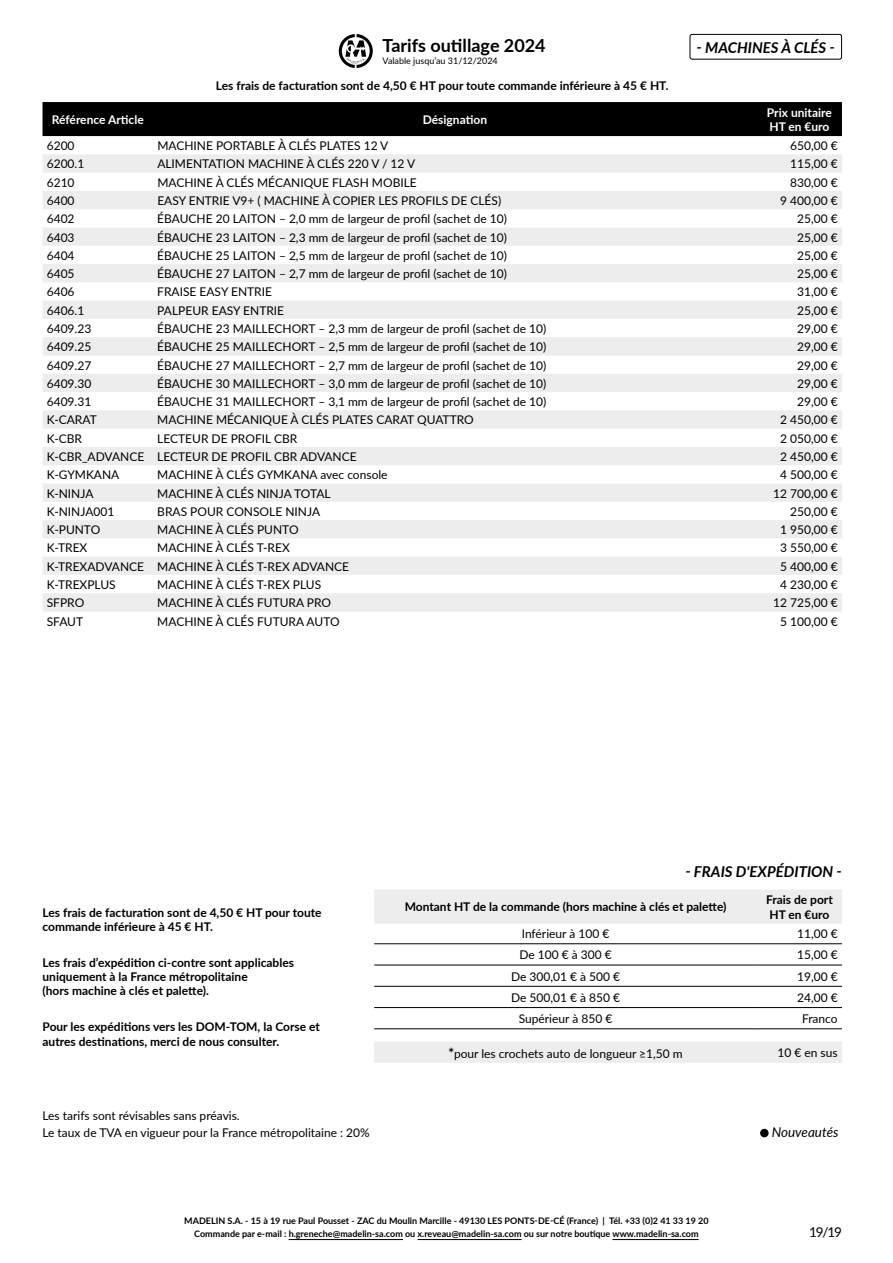
<style>
.page{position:relative;width:893px;height:1263px;background:#fff}
.page>*{position:absolute;margin:0;border:0;box-sizing:border-box;transform-origin:0 0}
.t1{font:700 18px "Lato";color:#000}
.t2{font:italic 700 15px "Lato";color:#000}
.t3{font:italic 13.5px "Lato";color:#000}
.t4{font:13.5px "Lato";color:#000}
.t5{font:12px/17.7px "Lato";color:#000}
.t6{font:700 12px/14.4px "Lato";color:#000}
.t7{font:700 12px/14.4px "Lato";color:#fff}
.t8{font:700 9px/13.5px "Lato";color:#000;text-align:center}
.t9{font:9px "Lato";color:#000}
.s1{font-weight:700;font-size:13.5px}
</style>
<div class="page">
<hr style="left:289px;top:1239px;width:114px;height:1px;background:#000">
<hr style="left:418px;top:1239px;width:104px;height:1px;background:#000">
<hr style="left:612px;top:1239px;width:87px;height:1px;background:#000">
<div style="left:43px;top:102px;width:799px;height:34px;background:#000"></div>
<svg style="left:43px;top:154px;width:799px;height:457px;fill:#f0f0f0"></svg>
<svg style="left:374px;top:890px;width:468px;height:173px"></svg>
<hr style="left:374px;top:943px;width:383px;height:1px;background:#000">
<hr style="left:757px;top:943px;width:85px;height:1px;background:#000">
<hr style="left:374px;top:965px;width:383px;height:1px;background:#000">
<hr style="left:757px;top:965px;width:85px;height:1px;background:#000">
<hr style="left:374px;top:986px;width:383px;height:1px;background:#000">
<hr style="left:757px;top:986px;width:85px;height:1px;background:#000">
<hr style="left:374px;top:1007px;width:383px;height:1px;background:#000">
<hr style="left:757px;top:1007px;width:85px;height:1px;background:#000">
<hr style="left:374px;top:1028px;width:383px;height:1px;background:#000">
<hr style="left:757px;top:1028px;width:85px;height:1px;background:#000">
<div style="left:760px;top:1129px;width:9px;height:8px;background:#000;border-radius:50%"></div>
<div style="left:690px;top:34px;width:152px;height:26px;border:1px solid #000;border-radius:2px"></div>
<svg style="left:339px;top:34px;width:34px;height:34px"></svg>
<h1 class="t1" style="left:383px;top:32px;width:165px">Tarifs outillage 2024</h1>
<p class="t9" style="left:383px;top:55px;width:117px">Valable jusqu’au 31/12/2024</p>
<p class="t6" style="left:216px;top:78px;width:454px">Les frais de facturation sont de 4,50 € HT pour toute commande inférieure à 45 € HT.</p>
<p class="t2" style="left:697px;top:36px;width:140px">- MACHINES À CLÉS -</p>
<p class="t7" style="left:52px;top:112px;width:93px">Référence Article</p>
<p class="t7" style="left:423px;top:112px;width:66px">Désignation</p>
<p class="t7" style="left:767px;top:105px;width:66px">Prix unitaire<br>HT en €uro</p>
<p class="t5" style="left:47px;top:136px;width:29px">6200</p>
<p class="t5" style="left:157px;top:136px;width:233px">MACHINE PORTABLE À CLÉS PLATES 12 V</p>
<p class="t5" style="left:790px;top:136px;width:49px">650,00 €</p>
<p class="t5" style="left:47px;top:155px;width:39px">6200.1</p>
<p class="t5" style="left:157px;top:155px;width:259px">ALIMENTATION MACHINE À CLÉS 220 V / 12 V</p>
<p class="t5" style="left:790px;top:155px;width:49px">115,00 €</p>
<p class="t5" style="left:47px;top:173px;width:29px">6210</p>
<p class="t5" style="left:157px;top:173px;width:261px">MACHINE À CLÉS MÉCANIQUE FLASH MOBILE</p>
<p class="t5" style="left:790px;top:173px;width:49px">830,00 €</p>
<p class="t5" style="left:47px;top:191px;width:29px">6400</p>
<p class="t5" style="left:157px;top:191px;width:345px">EASY ENTRIE V9+ ( MACHINE À COPIER LES PROFILS DE CLÉS)</p>
<p class="t5" style="left:780px;top:191px;width:59px">9 400,00 €</p>
<p class="t5" style="left:47px;top:209px;width:29px">6402</p>
<p class="t5" style="left:157px;top:209px;width:351px">ÉBAUCHE 20 LAITON – 2,0 mm de largeur de profil (sachet de 10)</p>
<p class="t5" style="left:797px;top:209px;width:42px">25,00 €</p>
<p class="t5" style="left:47px;top:228px;width:29px">6403</p>
<p class="t5" style="left:157px;top:228px;width:351px">ÉBAUCHE 23 LAITON – 2,3 mm de largeur de profil (sachet de 10)</p>
<p class="t5" style="left:797px;top:228px;width:42px">25,00 €</p>
<p class="t5" style="left:47px;top:246px;width:29px">6404</p>
<p class="t5" style="left:157px;top:246px;width:351px">ÉBAUCHE 25 LAITON – 2,5 mm de largeur de profil (sachet de 10)</p>
<p class="t5" style="left:797px;top:246px;width:42px">25,00 €</p>
<p class="t5" style="left:47px;top:264px;width:29px">6405</p>
<p class="t5" style="left:157px;top:264px;width:351px">ÉBAUCHE 27 LAITON – 2,7 mm de largeur de profil (sachet de 10)</p>
<p class="t5" style="left:797px;top:264px;width:42px">25,00 €</p>
<p class="t5" style="left:47px;top:283px;width:29px">6406</p>
<p class="t5" style="left:157px;top:283px;width:116px">FRAISE EASY ENTRIE</p>
<p class="t5" style="left:797px;top:283px;width:42px">31,00 €</p>
<p class="t5" style="left:47px;top:301px;width:39px">6406.1</p>
<p class="t5" style="left:157px;top:301px;width:128px">PALPEUR EASY ENTRIE</p>
<p class="t5" style="left:797px;top:301px;width:42px">25,00 €</p>
<p class="t5" style="left:47px;top:319px;width:46px">6409.23</p>
<p class="t5" style="left:157px;top:319px;width:390px">ÉBAUCHE 23 MAILLECHORT – 2,3 mm de largeur de profil (sachet de 10)</p>
<p class="t5" style="left:797px;top:319px;width:42px">29,00 €</p>
<p class="t5" style="left:47px;top:337px;width:46px">6409.25</p>
<p class="t5" style="left:157px;top:337px;width:390px">ÉBAUCHE 25 MAILLECHORT – 2,5 mm de largeur de profil (sachet de 10)</p>
<p class="t5" style="left:797px;top:337px;width:42px">29,00 €</p>
<p class="t5" style="left:47px;top:356px;width:46px">6409.27</p>
<p class="t5" style="left:157px;top:356px;width:390px">ÉBAUCHE 27 MAILLECHORT – 2,7 mm de largeur de profil (sachet de 10)</p>
<p class="t5" style="left:797px;top:356px;width:42px">29,00 €</p>
<p class="t5" style="left:47px;top:374px;width:46px">6409.30</p>
<p class="t5" style="left:157px;top:374px;width:390px">ÉBAUCHE 30 MAILLECHORT – 3,0 mm de largeur de profil (sachet de 10)</p>
<p class="t5" style="left:797px;top:374px;width:42px">29,00 €</p>
<p class="t5" style="left:47px;top:392px;width:46px">6409.31</p>
<p class="t5" style="left:157px;top:392px;width:390px">ÉBAUCHE 31 MAILLECHORT – 3,1 mm de largeur de profil (sachet de 10)</p>
<p class="t5" style="left:797px;top:392px;width:42px">29,00 €</p>
<p class="t5" style="left:47px;top:411px;width:52px">K-CARAT</p>
<p class="t5" style="left:157px;top:411px;width:318px">MACHINE MÉCANIQUE À CLÉS PLATES CARAT QUATTRO</p>
<p class="t5" style="left:780px;top:411px;width:59px">2 450,00 €</p>
<p class="t5" style="left:47px;top:429px;width:37px">K-CBR</p>
<p class="t5" style="left:157px;top:429px;width:142px">LECTEUR DE PROFIL CBR</p>
<p class="t5" style="left:780px;top:429px;width:59px">2 050,00 €</p>
<p class="t5" style="left:47px;top:447px;width:311px">K-CBR_ADVANCE LECTEUR DE PROFIL CBR ADVANCE</p>
<p class="t5" style="left:780px;top:447px;width:59px">2 450,00 €</p>
<p class="t5" style="left:47px;top:466px;width:74px">K-GYMKANA</p>
<p class="t5" style="left:157px;top:466px;width:232px">MACHINE À CLÉS GYMKANA avec console</p>
<p class="t5" style="left:780px;top:466px;width:59px">4 500,00 €</p>
<p class="t5" style="left:47px;top:484px;width:48px">K-NINJA</p>
<p class="t5" style="left:157px;top:484px;width:175px">MACHINE À CLÉS NINJA TOTAL</p>
<p class="t5" style="left:773px;top:484px;width:66px">12 700,00 €</p>
<p class="t5" style="left:47px;top:502px;width:69px">K-NINJA001</p>
<p class="t5" style="left:157px;top:502px;width:164px">BRAS POUR CONSOLE NINJA</p>
<p class="t5" style="left:790px;top:502px;width:49px">250,00 €</p>
<p class="t5" style="left:47px;top:520px;width:55px">K-PUNTO</p>
<p class="t5" style="left:157px;top:520px;width:143px">MACHINE À CLÉS PUNTO</p>
<p class="t5" style="left:780px;top:520px;width:59px">1 950,00 €</p>
<p class="t5" style="left:47px;top:539px;width:42px">K-TREX</p>
<p class="t5" style="left:157px;top:539px;width:134px">MACHINE À CLÉS T-REX</p>
<p class="t5" style="left:780px;top:539px;width:59px">3 550,00 €</p>
<p class="t5" style="left:47px;top:557px;width:304px">K-TREXADVANCE MACHINE À CLÉS T-REX ADVANCE</p>
<p class="t5" style="left:780px;top:557px;width:59px">5 400,00 €</p>
<p class="t5" style="left:47px;top:575px;width:71px">K-TREXPLUS</p>
<p class="t5" style="left:157px;top:575px;width:165px">MACHINE À CLÉS T-REX PLUS</p>
<p class="t5" style="left:780px;top:575px;width:59px">4 230,00 €</p>
<p class="t5" style="left:47px;top:594px;width:39px">SFPRO</p>
<p class="t5" style="left:157px;top:594px;width:175px">MACHINE À CLÉS FUTURA PRO</p>
<p class="t5" style="left:773px;top:594px;width:66px">12 725,00 €</p>
<p class="t5" style="left:47px;top:612px;width:38px">SFAUT</p>
<p class="t5" style="left:157px;top:612px;width:184px">MACHINE À CLÉS FUTURA AUTO</p>
<p class="t5" style="left:780px;top:612px;width:59px">5 100,00 €</p>
<p class="t6" style="left:43px;top:904px;width:281px">Les frais de facturation sont de 4,50 € HT pour toute commande inférieure à 45 € HT.</p>
<p class="t6" style="left:43px;top:954px;width:253px">Les frais d’expédition ci-contre sont applicables uniquement à la France métropolitaine<br>(hors machine à clés et palette).</p>
<p class="t6" style="left:43px;top:1019px;width:279px">Pour les expéditions vers les DOM-TOM, la Corse et autres destinations, merci de nous consulter.</p>
<p class="t5" style="left:42px;top:1106px;width:329px">Les tarifs sont révisables sans préavis.<br>Le taux de TVA en vigueur pour la France métropolitaine : 20%</p>
<p class="t2" style="left:685px;top:860px;width:158px">- FRAIS D'EXPÉDITION -</p>
<p class="t6" style="left:405px;top:899px;width:323px">Montant HT de la commande (hors machine à clés et palette)</p>
<p class="t6" style="left:766px;top:892px;width:68px">Frais de port<br>HT en €uro</p>
<p class="t5" style="left:522px;top:925px;width:89px">Inférieur à 100 €</p>
<p class="t5" style="left:797px;top:925px;width:42px">11,00 €</p>
<p class="t5" style="left:519px;top:945px;width:94px">De 100 € à 300 €</p>
<p class="t5" style="left:797px;top:945px;width:42px">15,00 €</p>
<p class="t5" style="left:511px;top:967px;width:111px">De 300,01 € à 500 €</p>
<p class="t5" style="left:797px;top:967px;width:42px">19,00 €</p>
<p class="t5" style="left:511px;top:988px;width:111px">De 500,01 € à 850 €</p>
<p class="t5" style="left:797px;top:988px;width:42px">24,00 €</p>
<p class="t5" style="left:519px;top:1009px;width:95px">Supérieur à 850 €</p>
<p class="t5" style="left:802px;top:1009px;width:37px">Franco</p>
<p class="t5" style="left:448px;top:1044px;width:236px"><span class="s1">*</span>pour les crochets auto de longueur ≥1,50 m</p>
<p class="t5" style="left:777px;top:1043px;width:62px">10 € en sus</p>
<p class="t3" style="left:772px;top:1123px;width:68px">Nouveautés</p>
<p class="t8" style="left:184px;top:1213px;width:526px">MADELIN S.A. - 15 à 19 rue Paul Pousset - ZAC du Moulin Marcille - 49130 LES PONTS-DE-CÉ (France) | Tél. +33 (0)2 41 33 19 20<br>Commande par e-mail : h.greneche@madelin-sa.com ou x.reveau@madelin-sa.com ou sur notre boutique www.madelin-sa.com</p>
<p class="t4" style="left:809px;top:1223px;width:34px">19/19</p>
</div>
